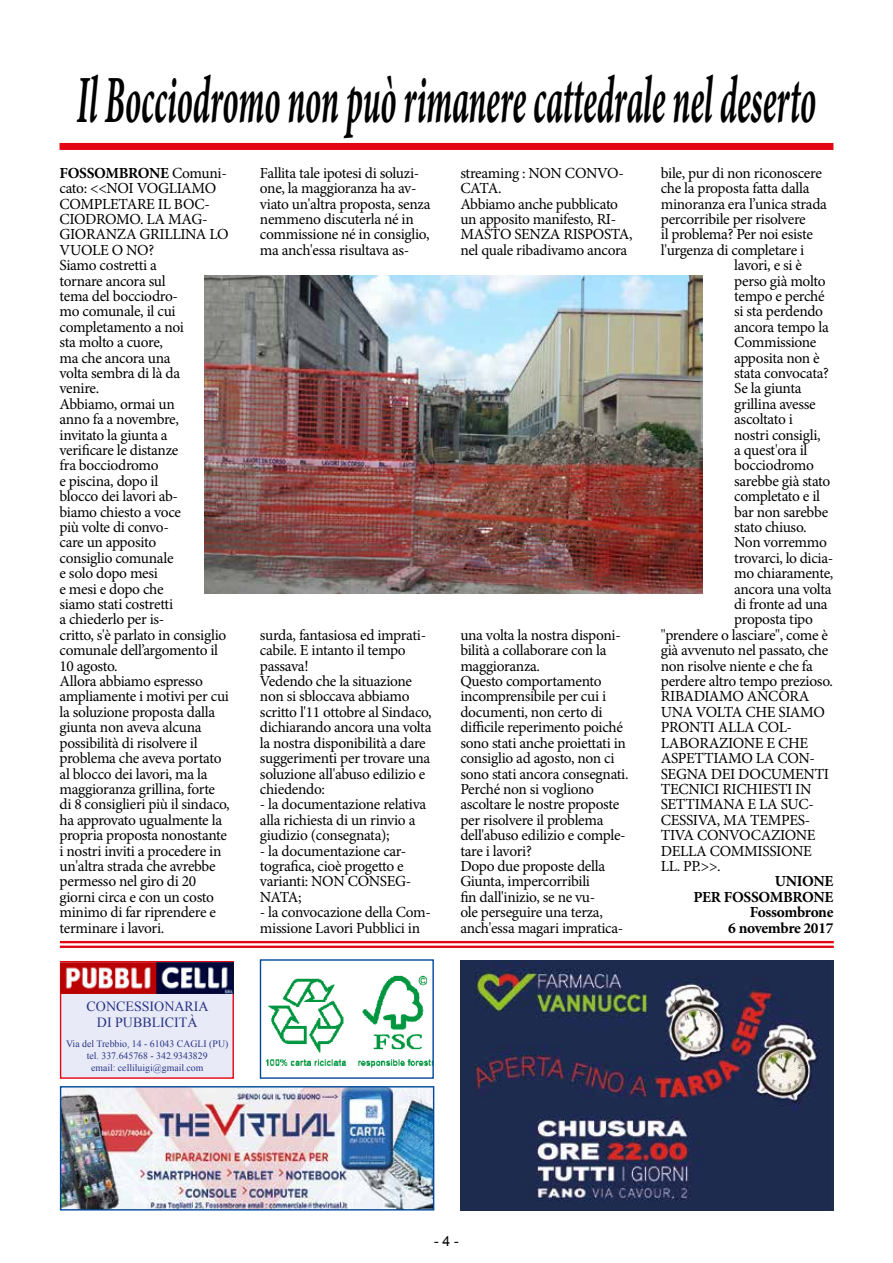
<style>
.page{position:relative;width:893px;height:1263px;background:#fff}
.page>*{position:absolute;margin:0;border:0;box-sizing:border-box;transform-origin:0 0}
.t1{font:italic 700 67.65px "Minion Pro";letter-spacing:-.005em;color:#000;scale:.48 1}
.t2{font:15.45px/15.5px "Minion Pro";letter-spacing:-.02em;color:#000}
.t3{font:700 15.45px/15.5px "Minion Pro";letter-spacing:-.025em;color:#000;text-align:right}
.t4{font:13.95px/16.8px "Times New Roman";color:#283583;text-align:center}
.t5{font:13.95px "Arial";color:#000}
.t6{font:9.75px/11.7px "Times New Roman";color:#283583;text-align:center}
.s1{font-weight:700}
</style>
<div class="page">
<hr style="left:60px;top:941px;width:774px;height:2px;background:#e30613">
<hr style="left:60px;top:945px;width:774px;height:3px;background:#e30613">
<img style="left:62px;top:1088px;width:370px;height:120px">
<div style="left:60px;top:1086px;width:374px;height:124px;border:1px solid #00489a"></div>
<div style="left:61px;top:962px;width:172px;height:116px;background:#e9eaf7"></div>
<div style="left:60px;top:961px;width:174px;height:118px;border:1px solid #e30613"></div>
<img style="left:61px;top:962px;width:172px;height:31px">
<img style="left:265px;top:975px;width:167px;height:93px">
<div style="left:260px;top:959px;width:174px;height:120px;border:1px solid #00489a"></div>
<img style="left:460px;top:961px;width:373px;height:249px">
<div style="left:60px;top:143px;width:773px;height:7px;background:#e30613"></div>
<img style="left:204px;top:276px;width:498px;height:317px">
<h1 class="t1" style="left:77px;top:52px;width:1542px">Il Bocciodromo non può rimanere cattedrale nel deserto</h1>
<p class="t2" style="left:60px;top:165px;width:172px"><span class="s1">FOSSOMBRONE</span> Comuni&shy;cato: &lt;&lt;NOI VOGLIAMO<br>COMPLETARE IL BOC-<br>CIODROMO. LA MAG-<br>GIORANZA GRILLINA LO<br>VUOLE O NO?<br>Siamo costretti a<br>tornare ancora sul<br>tema del bocciodro-<br>mo comunale, il cui completamento a noi<br>sta molto a cuore,<br>ma che ancora una<br>volta sembra di là da<br>venire.<br>Abbiamo, ormai un<br>anno fa a novembre,<br>invitato la giunta a<br>verificare le distanze<br>fra bocciodromo<br>e piscina, dopo il<br>blocco dei lavori ab-<br>biamo chiesto a voce<br>più volte di convo-<br>care un apposito<br>consiglio comunale<br>e solo dopo mesi<br>e mesi e dopo che<br>siamo stati costretti<br>a chiederlo per is-<br>critto, s'è parlato in consiglio comunale dell’argomento il<br>10 agosto.<br>Allora abbiamo espresso ampliamente i motivi per cui la soluzione proposta dalla giunta non aveva alcuna possibilità di risolvere il problema che aveva portato al blocco dei lavori, ma la maggioranza grillina, forte di 8 consiglieri più il sindaco, ha approvato ugualmente la propria proposta nonostante i nostri inviti a procedere in un'altra strada che avrebbe permesso nel giro di 20 giorni circa e con un costo minimo di far riprendere e terminare i lavori.</p>
<p class="t2" style="left:460px;top:165px;width:174px">streaming : NON CONVO-<br>CATA.<br>Abbiamo anche pubblicato un apposito manifesto, RI-<br>MASTO SENZA RISPOSTA, nel quale ribadivamo ancora</p>
<p class="t2" style="left:260px;top:165px;width:172px">Fallita tale ipotesi di soluzi&shy;one, la maggioranza ha av&shy;viato un'altra proposta, senza nemmeno discuterla né in commissione né in consiglio, ma anch'essa risultava as-</p>
<p class="t2" style="left:661px;top:165px;width:163px">bile, pur di non riconoscere</p>
<p class="t2" style="left:661px;top:181px;width:150px">che la proposta fatta dalla</p>
<p class="t2" style="left:661px;top:196px;width:168px">minoranza era l’unica strada</p>
<p class="t2" style="left:661px;top:211px;width:146px">percorribile per risolvere</p>
<p class="t2" style="left:661px;top:227px;width:154px">il problema? Per noi esiste</p>
<p class="t2" style="left:661px;top:242px;width:145px">l'urgenza di completare i</p>
<p class="t2" style="left:734px;top:258px;width:69px">lavori, e si è</p>
<p class="t2" style="left:734px;top:273px;width:93px">perso già molto</p>
<p class="t2" style="left:734px;top:288px;width:92px">tempo e perché</p>
<p class="t2" style="left:734px;top:304px;width:90px">si sta perdendo</p>
<p class="t2" style="left:734px;top:319px;width:96px">ancora tempo la</p>
<p class="t2" style="left:734px;top:335px;width:84px">Commissione</p>
<p class="t2" style="left:734px;top:350px;width:87px">apposita non è</p>
<p class="t2" style="left:734px;top:365px;width:96px">stata convocata?</p>
<p class="t2" style="left:734px;top:381px;width:69px">Se la giunta</p>
<p class="t2" style="left:734px;top:396px;width:83px">grillina avesse</p>
<p class="t2" style="left:734px;top:412px;width:60px">ascoltato i</p>
<p class="t2" style="left:734px;top:427px;width:88px">nostri consigli,</p>
<p class="t2" style="left:734px;top:442px;width:75px">a quest'ora il</p>
<p class="t2" style="left:734px;top:458px;width:81px">bocciodromo</p>
<p class="t2" style="left:734px;top:473px;width:98px">sarebbe già stato</p>
<p class="t2" style="left:734px;top:489px;width:87px">completato e il</p>
<p class="t2" style="left:734px;top:504px;width:96px">bar non sarebbe</p>
<p class="t2" style="left:734px;top:519px;width:74px">stato chiuso.</p>
<p class="t2" style="left:734px;top:535px;width:94px">Non vorremmo</p>
<p class="t2" style="left:734px;top:550px;width:101px">trovarci, lo dicia-</p>
<p class="t2" style="left:734px;top:566px;width:101px">mo chiaramente,</p>
<p class="t2" style="left:734px;top:581px;width:99px">ancora una volta</p>
<p class="t2" style="left:734px;top:596px;width:95px">di fronte ad una</p>
<p class="t2" style="left:734px;top:612px;width:80px">proposta tipo</p>
<p class="t2" style="left:661px;top:627px;width:169px">"prendere o lasciare", come è</p>
<p class="t2" style="left:661px;top:643px;width:169px">già avvenuto nel passato, che</p>
<p class="t2" style="left:661px;top:658px;width:154px">non risolve niente e che fa</p>
<p class="t2" style="left:661px;top:673px;width:174px">perdere altro tempo prezioso.</p>
<p class="t2" style="left:661px;top:689px;width:150px">RIBADIAMO ANCORA</p>
<p class="t2" style="left:661px;top:704px;width:166px">UNA VOLTA CHE SIAMO</p>
<p class="t2" style="left:661px;top:720px;width:133px">PRONTI ALLA COL-</p>
<p class="t2" style="left:661px;top:735px;width:149px">LABORAZIONE E CHE</p>
<p class="t2" style="left:661px;top:750px;width:156px">ASPETTIAMO LA CON-</p>
<p class="t2" style="left:661px;top:766px;width:170px">SEGNA DEI DOCUMENTI</p>
<p class="t2" style="left:661px;top:781px;width:152px">TECNICI RICHIESTI IN</p>
<p class="t2" style="left:661px;top:797px;width:155px">SETTIMANA E LA SUC-</p>
<p class="t2" style="left:661px;top:812px;width:151px">CESSIVA, MA TEMPES-</p>
<p class="t2" style="left:661px;top:827px;width:156px">TIVA CONVOCAZIONE</p>
<p class="t2" style="left:661px;top:843px;width:153px">DELLA COMMISSIONE</p>
<p class="t2" style="left:661px;top:858px;width:61px">LL. PP.&gt;&gt;.</p>
<p class="t3" style="left:693px;top:873px;width:141px">UNIONE<br>PER FOSSOMBRONE<br>Fossombrone<br>6 novembre 2017</p>
<p class="t2" style="left:260px;top:627px;width:173px">surda, fantasiosa ed imprati&shy;cabile. E intanto il tempo passava!<br>Vedendo che la situazione non si sbloccava abbiamo scritto l'11 ottobre al Sindaco, dichiarando ancora una volta la nostra disponibilità a dare suggerimenti per trovare una soluzione all'abuso edilizio e chiedendo:</p>
<p class="t2" style="left:260px;top:797px;width:168px">- la documentazione relativa alla richiesta di un rinvio a giudizio (consegnata);</p>
<p class="t2" style="left:260px;top:843px;width:153px">- la documentazione car&shy;tografica, cioè progetto e varianti: NON CONSEG-<br>NATA;</p>
<p class="t2" style="left:260px;top:904px;width:173px">- la convocazione della Com&shy;missione Lavori Pubblici in</p>
<p class="t2" style="left:460px;top:627px;width:170px">una volta la nostra disponi&shy;bilità a collaborare con la maggioranza.<br>Questo comportamento incomprensibile per cui i documenti, non certo di difficile reperimento poiché sono stati anche proiettati in consiglio ad agosto, non ci sono stati ancora consegnati.<br>Perché non si vogliono ascoltare le nostre proposte per risolvere il problema dell'abuso edilizio e comple&shy;tare i lavori?<br>Dopo due proposte della<br>Giunta, impercorribili<br>fin dall'inizio, se ne vu-<br>ole perseguire una terza, anch'essa magari impratica-</p>
<p class="t4" style="left:87px;top:997px;width:124px">CONCESSIONARIA<br>DI PUBBLICITÀ</p>
<p class="t6" style="left:66px;top:1038px;width:164px">Via del Trebbio, 14 - 61043 CAGLI (PU) tel. 337.645768 - 342.9343829<br>email: celliluigi@gmail.com</p>
<p class="t5" style="left:434px;top:1232px;width:26px">- 4 -</p>
</div>
